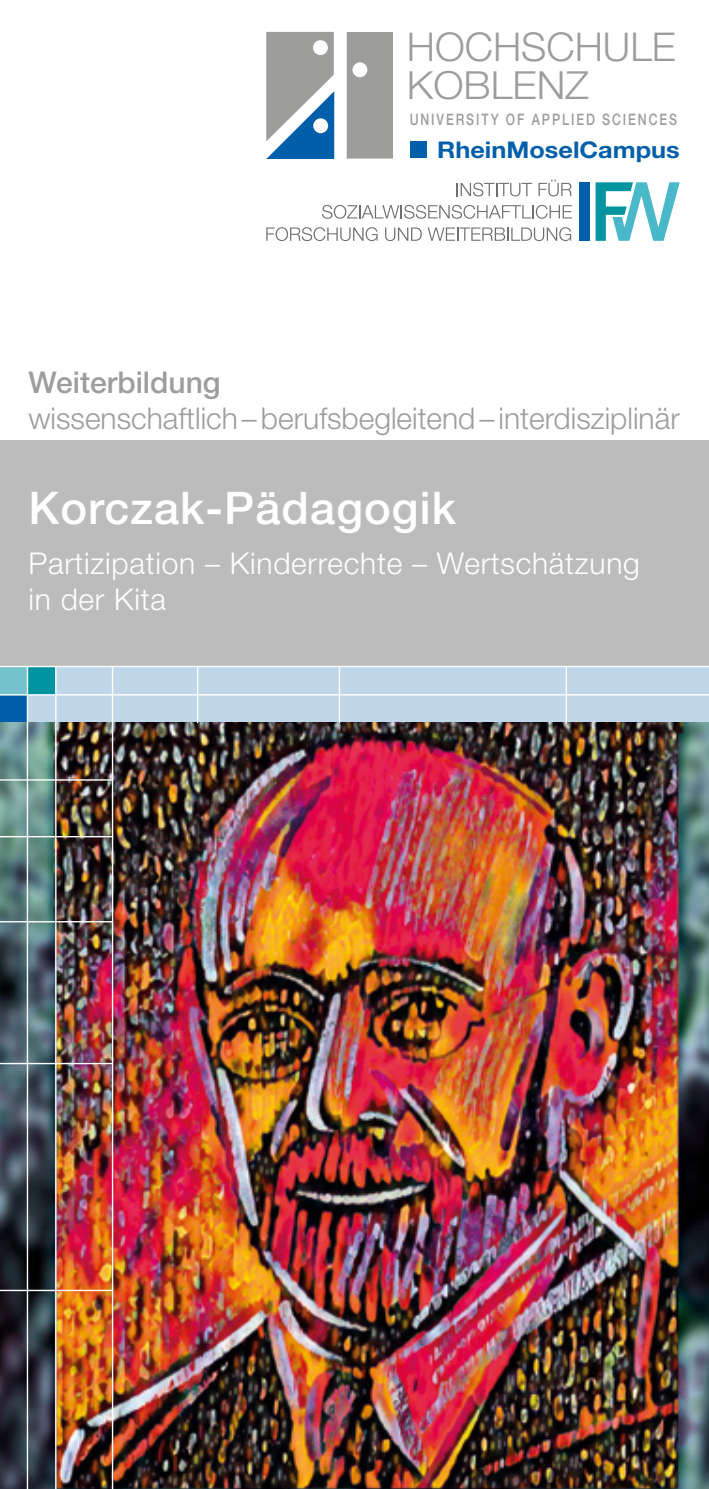
<style>
.page{position:relative;width:709px;height:1489px;background:#fff}
.page>*{position:absolute;margin:0;border:0;box-sizing:border-box;transform-origin:0 0}
.t1{font:500 45px "Helvetica Neue LT Std";letter-spacing:.025em;color:#fff}
.t2{font:300 39.75px "Helvetica Neue LT Std";color:#9d9d9c}
.t3{font:300 38.75px "Helvetica Neue LT Std";color:#9d9d9c;scale:1.05 1}
.t4{font:300 30px "Helvetica Neue LT Std";color:#9d9d9c}
.t5{font:300 30px/36px "Helvetica Neue LT Std";letter-spacing:.025em;color:#fff}
.t6{font:500 30px "Helvetica Neue LT Std";color:#9d9d9c}
.t7{font:700 23px "Helvetica Neue LT Std";color:#005faa;scale:1.1 1}
.t8{font:500 15.75px "Helvetica Neue LT Std";letter-spacing:.155em;color:#9d9d9c;scale:.78 1}
</style>
<div class="page">
<div style="left:0;top:439px;width:709px;height:227px;background:#bcbcbc"></div>
<div style="left:0;top:666px;width:709px;height:57px;background:#c0d7ea"></div>
<div style="left:27px;top:666px;width:29px;height:28px;background:#0094a0"></div>
<div style="left:0;top:666px;width:27px;height:28px;background:#74c2cb"></div>
<div style="left:0;top:695px;width:27px;height:28px;background:#005faa"></div>
<img style="left:0;top:722px;width:709px;height:766px">
<div style="left:579px;top:182px;width:11px;height:59px;background:#005faa"></div>
<svg style="left:595px;top:182px;width:84px;height:59px"></svg>
<svg style="left:456px;top:182px;width:76px;height:14px"></svg>
<svg style="left:538px;top:180px;width:33px;height:16px"></svg>
<svg style="left:322px;top:205px;width:250px;height:14px"></svg>
<svg style="left:266px;top:227px;width:111px;height:14px"></svg>
<svg style="left:385px;top:227px;width:186px;height:14px"></svg>
<div style="left:347px;top:32px;width:46px;height:126px;background:#9d9d9c"></div>
<svg style="left:266px;top:32px;width:68px;height:127px"></svg>
<div style="left:410px;top:141px;width:17px;height:17px;background:#005faa"></div>
<hr style="left:27px;top:666px;width:1px;height:822px;background:#fff">
<hr style="left:55px;top:666px;width:2px;height:822px;background:#fff">
<hr style="left:112px;top:666px;width:1px;height:822px;background:#fff">
<hr style="left:197px;top:666px;width:1px;height:57px;background:#fff">
<hr style="left:339px;top:666px;width:1px;height:57px;background:#fff">
<hr style="left:0;top:694px;width:709px;height:1px;background:#fff">
<hr style="left:0;top:921px;width:112px;height:1px;background:#fff">
<hr style="left:0;top:1062px;width:112px;height:2px;background:#fff">
<hr style="left:0;top:1289px;width:112px;height:1px;background:#fff">
<hr style="left:0;top:665px;width:709px;height:2px;background:#fff">
<hr style="left:0;top:779px;width:113px;height:1px;background:#fff">
<hr style="left:0;top:836px;width:113px;height:1px;background:#fff">
<hr style="left:565px;top:667px;width:2px;height:57px;background:#fff">
<h2 class="t2" style="left:407px;top:23px;width:270px">HOCHSCHULE</h2>
<p class="t3" style="left:407px;top:62px;width:175px">KOBLENZ</p>
<p class="t8" style="left:409px;top:110px;width:344px">UNIVERSITY OF APPLIED SCIENCES</p>
<p class="t7" style="left:437px;top:135px;width:222px">RheinMoselCampus</p>
<p class="t6" style="left:28px;top:364px;width:194px">Weiterbildung</p>
<p class="t4" style="left:28px;top:400px;width:653px">wissenschaftlich – berufsbegleitend – interdisziplinär</p>
<h1 class="t1" style="left:28px;top:481px;width:429px">Korczak-Pädagogik</h1>
<p class="t5" style="left:28px;top:545px;width:613px">Partizipation – Kinderrechte – Wertschätzung in der Kita</p>
</div>
